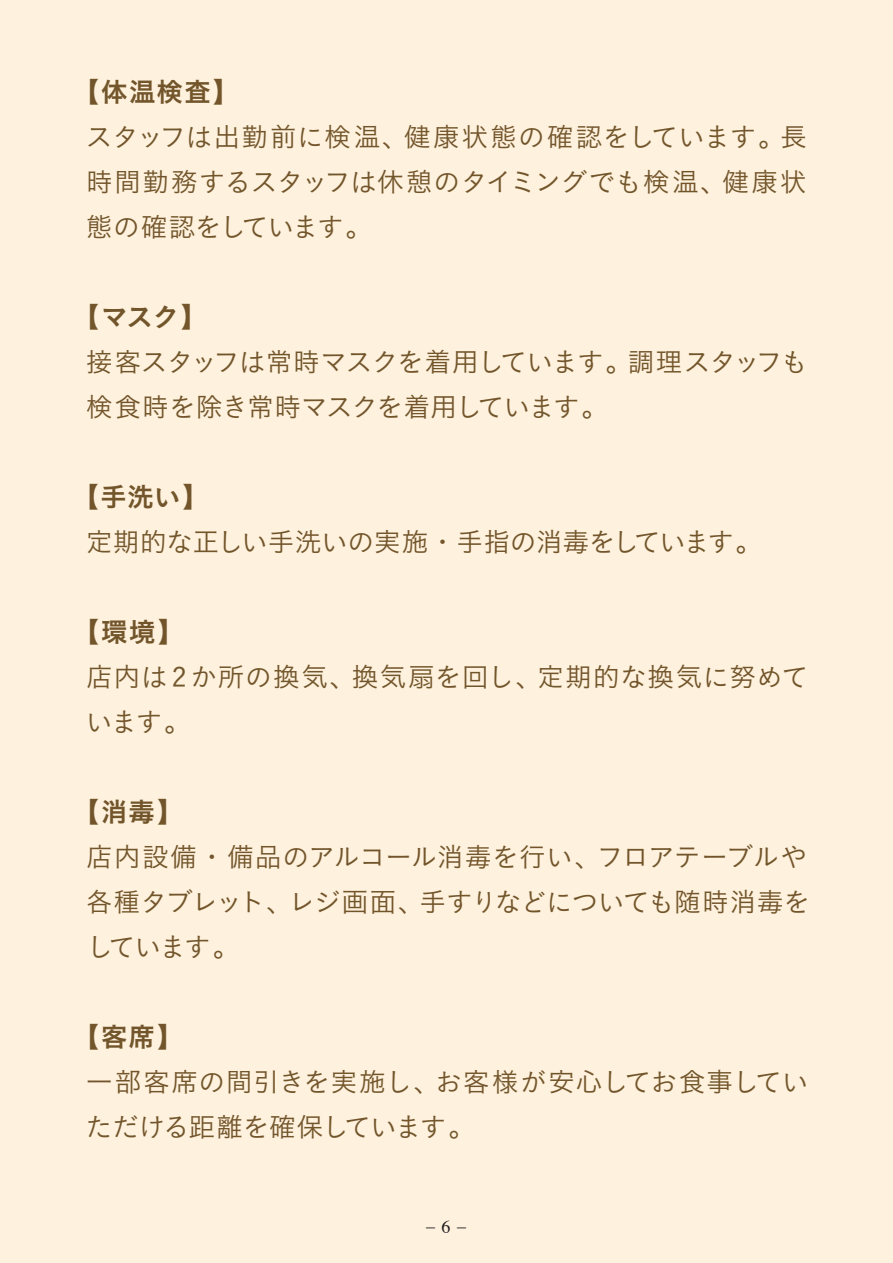
<style>
.page{position:relative;width:893px;height:1263px;background:#fef1dd}
.page>*{position:absolute;margin:0;border:0;box-sizing:border-box;transform-origin:0 0}
.t1{font:27px/45px "Koburina Go Std W3";letter-spacing:-.02em;color:#72552b;text-align:justify}
.t2{font:27px/45px "Koburina Go Std W3";letter-spacing:-.05em;color:#72552b}
.t3{font:27px/45px "Koburina Go Std W3";letter-spacing:.005em;color:#72552b}
.t4{font:27px "Koburina Go Std W6";letter-spacing:.01em;color:#72552b}
.t5{font:18px "Times";color:#231f20}
.s1{font-family:"Yu Go";font-weight:500}
</style>
<div class="page">
<p class="t4" style="left:72px;top:71px;width:169px">【体温検査】</p>
<p class="t1" style="left:86px;top:114px;width:722px">スタッフは出勤前に検温、健康状態の確認をしています。長時間勤務するスタッフは休憩のタイミングでも検温、健康状態の確認をしています。</p>
<p class="t4" style="left:72px;top:296px;width:137px">【マスク】</p>
<p class="t2" style="left:86px;top:339px;width:724px">接客スタッフは常時マスクを着用しています。調理スタッフも検食時を除き常時マスクを着用しています。</p>
<p class="t4" style="left:72px;top:476px;width:138px">【手洗い】</p>
<p class="t1" style="left:86px;top:519px;width:678px">定期的な正しい手洗いの実施・手指の消毒をしています。</p>
<p class="t4" style="left:72px;top:611px;width:113px">【環境】</p>
<p class="t3" style="left:86px;top:654px;width:724px">店内は<span class="s1">2</span>か所の換気、換気扇を回し、定期的な換気に努めています。</p>
<p class="t4" style="left:72px;top:791px;width:113px">【消毒】</p>
<p class="t1" style="left:86px;top:834px;width:726px">店内設備・備品のアルコール消毒を行い、フロアテーブルや各種タブレット、レジ画面、手すりなどについても随時消毒をしています。</p>
<p class="t4" style="left:72px;top:1016px;width:113px">【客席】</p>
<p class="t1" style="left:86px;top:1059px;width:724px">一部客席の間引きを実施し、お客様が安心してお食事していただける距離を確保しています。</p>
<p class="t5" style="left:426px;top:1209px;width:41px">– 6 –</p>
</div>
